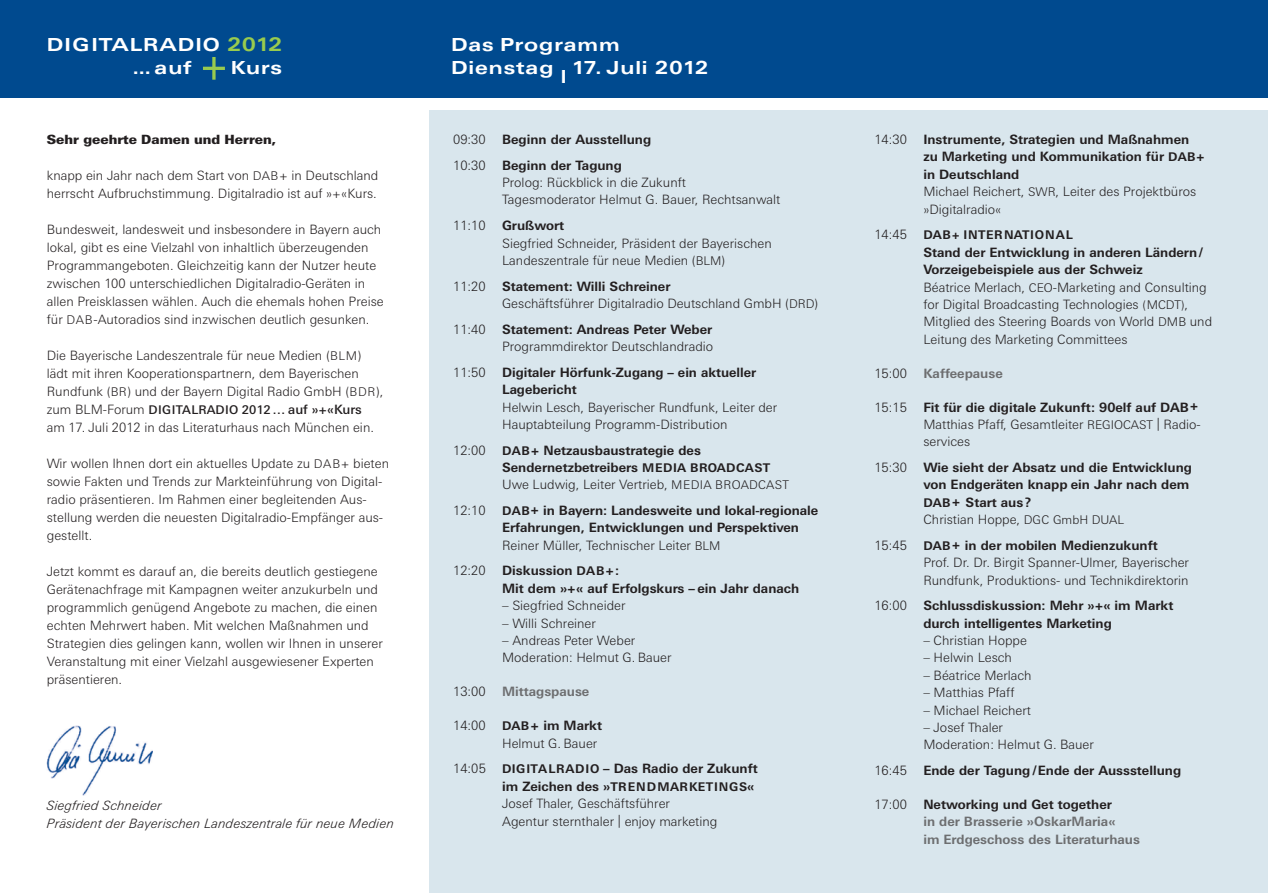
<style>
.page{position:relative;width:1268px;height:893px;background:#fff}
.page>*{position:absolute;margin:0;border:0;box-sizing:border-box;transform-origin:0 0}
.t1{font:700 18px/22.5px "LT Univers Extd";letter-spacing:.05em;color:#fff}
.t2{font:300 12.9px/18px "LT Univers Basic";color:#231f20}
.t3{font:700 12.9px/17.4px "LT Univers Basic";color:#231f20}
.t4{font:700 12.9px/17.4px "LT Univers Basic";color:#6d6e70}
.t5{font:italic 300 12.9px/18px "LT Univers Basic";letter-spacing:.02em;color:#231f20}
.t6{font:900 12.75px "LT Univers Basic";color:#231f20}
.t7{font:700 12px "LT Univers Basic";letter-spacing:.06em;color:#231f20}
.t8{font:500 12px "LT Univers Basic";letter-spacing:.01em;color:#231f20}
.s1{font-size:18.75px;color:#98cb4e}
.s2{font-size:12px}
.s3{font-weight:300;font-size:12.9px}
.s4{font-size:12.9px}
.s5{font-weight:700}
.s6{font-weight:300}
.s7{font-weight:300;font-size:12px}
.s8{font-weight:700;font-size:12px}
</style>
<div class="page">
<div style="left:0;top:0;width:1267px;height:98px;background:#004a8f"></div>
<img style="left:47px;top:726px;width:106px;height:69px">
<div style="left:429px;top:111px;width:838px;height:782px;background:#d9e6ed"></div>
<svg style="left:203px;top:57px;width:22px;height:23px"></svg>
<h1 class="t1" style="left:47px;top:35px;width:237px;text-align:center">DIGITALRADIO <span class="s1">2012 </span>… auf</h1>
<h1 class="t1" style="left:231px;top:57px;width:53px">Kurs</h1>
<h1 class="t1" style="left:451px;top:35px;width:170px">Das Programm<br>Dienstag</h1>
<h1 class="t1" style="left:571px;top:57px;width:138px">17. Juli 2012</h1>
<h1 class="t1" style="left:560px;top:66px;width:7px">l</h1>
<p class="t6" style="left:47px;top:133px;width:231px">Sehr geehrte Damen und Herren,</p>
<p class="t2" style="left:47px;top:168px;width:333px">knapp ein Jahr nach dem Start von <span class="s2">DAB</span>+ in Deutschland herrscht Aufbruchstimmung. Digitalradio ist auf »+«Kurs.</p>
<p class="t2" style="left:47px;top:222px;width:338px">Bundesweit, landesweit und insbesondere in Bayern auch lokal, gibt es eine Vielzahl von inhaltlich überzeugenden Programmangeboten. Gleichzeitig kann der Nutzer heute zwischen 100 unterschiedlichen Digitalradio-Geräten in allen Preisklassen wählen. Auch die ehemals hohen Preise für <span class="s2">DAB</span>-Autoradios sind inzwischen deutlich gesunken.</p>
<p class="t2" style="left:47px;top:348px;width:338px">Die Bayerische Landeszentrale für neue Medien (<span class="s2">BLM</span>) lädt mit ihren Kooperationspartnern, dem Bayerischen<br>Rundfunk (<span class="s2">BR</span>) und der Bayern Digital Radio GmbH (<span class="s2">BDR</span>),</p>
<p class="t8" style="left:47px;top:404px;width:316px"><span class="s3">zum BLM-Forum</span> DIGITALRADIO 2012<span class="s4">… auf »+«Kurs</span></p>
<p class="t2" style="left:47px;top:420px;width:329px">am 17. Juli 2012 in das Literaturhaus nach München ein.</p>
<p class="t2" style="left:47px;top:456px;width:344px">Wir wollen Ihnen dort ein aktuelles Update zu <span class="s2">DAB</span>+ bieten sowie Fakten und Trends zur Markteinführung von Digital&shy;radio präsentieren. Im Rahmen einer begleitenden Aus&shy;stellung werden die neuesten Digitalradio-Empfänger aus&shy;gestellt.</p>
<p class="t2" style="left:47px;top:564px;width:337px">Jetzt kommt es darauf an, die bereits deutlich gestiegene Gerätenachfrage mit Kampagnen weiter anzukurbeln und programmlich genügend Angebote zu machen, die einen echten Mehrwert haben. Mit welchen Maßnahmen und Strategien dies gelingen kann, wollen wir Ihnen in unserer Veranstaltung mit einer Vielzahl ausgewiesener Experten präsentieren.</p>
<p class="t5" style="left:47px;top:798px;width:348px">Siegfried Schneider<br>Präsident der Bayerischen Landeszentrale für neue Medien</p>
<p class="t2" style="left:453px;top:132px;width:34px">09:30</p>
<p class="t3" style="left:502px;top:132px;width:151px">Beginn der Ausstellung</p>
<p class="t2" style="left:453px;top:158px;width:34px">10:30</p>
<p class="t3" style="left:502px;top:157px;width:121px">Beginn der Tagung</p>
<p class="t2" style="left:502px;top:175px;width:280px;line-height:17.4px">Prolog: Rückblick in die Zukunft<br>Tagesmoderator Helmut G. Bauer, Rechtsanwalt</p>
<p class="t2" style="left:453px;top:218px;width:34px">11:10</p>
<p class="t3" style="left:502px;top:218px;width:64px">Grußwort</p>
<p class="t2" style="left:502px;top:236px;width:271px;line-height:17.4px">Siegfried Schneider, Präsident der Bayerischen<br>Landeszentrale für neue Medien (<span class="s2">BLM</span>)</p>
<p class="t2" style="left:453px;top:279px;width:34px">11:20</p>
<p class="t2" style="left:502px;top:279px;width:317px;line-height:17.4px"><span class="s5">Statement: Willi Schreiner<br></span>Geschäftsführer Digitalradio Deutschland GmbH (<span class="s2">DRD</span>)</p>
<p class="t2" style="left:453px;top:322px;width:34px">11:40</p>
<p class="t3" style="left:502px;top:321px;width:212px">Statement: Andreas Peter Weber</p>
<p class="t2" style="left:502px;top:339px;width:212px">Programmdirektor Deutschlandradio</p>
<p class="t2" style="left:453px;top:365px;width:34px">11:50</p>
<p class="t3" style="left:502px;top:364px;width:256px">Digitaler Hörfunk-Zugang – ein aktueller<br>Lagebericht</p>
<p class="t2" style="left:502px;top:400px;width:276px;line-height:17.4px">Helwin Lesch, Bayerischer Rundfunk, Leiter der<br>Hauptabteilung Programm-Distribution</p>
<p class="t2" style="left:453px;top:443px;width:34px">12:00</p>
<p class="t3" style="left:502px;top:442px;width:288px"><span class="s2">DAB</span>+ Netzausbaustrategie des<br>Sendernetzbetreibers <span class="s2">MEDIA BROADCAST<br></span><span class="s6">Uwe Ludwig, Leiter Vertrieb,</span> <span class="s7">MEDIA BROADCAST</span></p>
<p class="t2" style="left:453px;top:503px;width:34px">12:10</p>
<p class="t3" style="left:502px;top:503px;width:318px"><span class="s2">DAB</span>+ in Bayern: Landesweite und lokal-regionale<br>Erfahrungen, Entwicklungen und Perspektiven<br><span class="s6">Reiner Müller, Technischer Leiter</span> <span class="s7">BLM</span></p>
<p class="t2" style="left:453px;top:563px;width:34px">12:20</p>
<p class="t3" style="left:502px;top:563px;width:298px">Diskussion <span class="s2">DAB</span>+:<br>Mit dem »+« auf Erfolgskurs – ein Jahr danach</p>
<p class="t2" style="left:502px;top:598px;width:125px">– Siegfried Schneider</p>
<p class="t2" style="left:502px;top:616px;width:95px">– Willi Schreiner</p>
<p class="t2" style="left:502px;top:633px;width:171px;line-height:17.4px">– Andreas Peter Weber<br>Moderation: Helmut G. Bauer</p>
<p class="t2" style="left:453px;top:684px;width:34px">13:00</p>
<p class="t4" style="left:502px;top:684px;width:89px">Mittagspause</p>
<p class="t2" style="left:453px;top:718px;width:34px">14:00</p>
<p class="t2" style="left:502px;top:719px;width:102px;line-height:17.4px"><span class="s8">DAB</span><span class="s5">+ im Markt<br></span>Helmut G. Bauer</p>
<p class="t3" style="left:453px;top:761px;width:306px"><span class="s6">14:05</span> <span class="s2">DIGITALRADIO</span> – Das Radio der Zukunft</p>
<p class="t7" style="left:502px;top:781px;width:254px"><span class="s4">im Zeichen des »</span>TRENDMARKETINGS<span class="s4">«</span></p>
<p class="t2" style="left:502px;top:796px;width:217px;line-height:17.4px">Josef Thaler, Geschäftsführer<br>Agentur sternthaler | enjoy marketing</p>
<p class="t2" style="left:874px;top:132px;width:34px">14:30</p>
<p class="t3" style="left:923px;top:132px;width:283px">Instrumente, Strategien und Maßnahmen zu Marketing und Kommunikation für <span class="s2">DAB</span>+ in Deutschland<br><span class="s6">Michael Reichert,</span> <span class="s7">SWR</span><span class="s6">, Leiter des Projektbüros »Digitalradio«</span></p>
<p class="t2" style="left:874px;top:227px;width:34px">14:45</p>
<p class="t7" style="left:923px;top:229px;width:151px">DAB+ INTERNATIONAL</p>
<p class="t2" style="left:923px;top:245px;width:290px;line-height:17.4px"><span class="s5">Stand der Entwicklung in anderen Ländern/ Vorzeigebeispiele aus der Schweiz<br></span>Béatrice Merlach, <span class="s2">CEO</span>-Marketing and Consulting for Digital Broadcasting Technologies <span class="s2">(MCDT)</span>, Mitglied des Steering Boards von World <span class="s2">DMB</span> und Leitung des Marketing Committees</p>
<p class="t2" style="left:874px;top:366px;width:34px">15:00</p>
<p class="t4" style="left:923px;top:365px;width:81px">Kaffeepause</p>
<p class="t2" style="left:874px;top:399px;width:34px">15:15</p>
<p class="t2" style="left:923px;top:400px;width:279px;line-height:17.4px"><span class="s5">Fit für die digitale Zukunft: 90elf auf DAB+<br></span>Matthias Pfaff, Gesamtleiter <span class="s2">REGIOCAST</span> | Radio&shy;services</p>
<p class="t2" style="left:874px;top:460px;width:34px">15:30</p>
<p class="t3" style="left:923px;top:459px;width:270px">Wie sieht der Absatz und die Entwicklung von Endgeräten knapp ein Jahr nach dem<br><span class="s2">DAB</span>+ Start aus?<br><span class="s6">Christian Hoppe,</span> <span class="s7">DGC GmbH DUAL</span></p>
<p class="t2" style="left:874px;top:538px;width:34px">15:45</p>
<p class="t2" style="left:923px;top:538px;width:267px;line-height:17.4px"><span class="s8">DAB</span><span class="s5">+ in der mobilen Medienzukunft<br></span>Prof. Dr. Dr. Birgit Spanner-Ulmer, Bayerischer<br>Rundfunk, Produktions- und Technikdirektorin</p>
<p class="t2" style="left:874px;top:598px;width:34px">16:00</p>
<p class="t3" style="left:923px;top:598px;width:251px">Schlussdiskussion: Mehr »+« im Markt durch intelligentes Marketing</p>
<p class="t2" style="left:923px;top:633px;width:105px">– Christian Hoppe</p>
<p class="t2" style="left:923px;top:650px;width:90px">– Helwin Lesch</p>
<p class="t2" style="left:923px;top:668px;width:110px">– Béatrice Merlach</p>
<p class="t2" style="left:923px;top:685px;width:93px">– Matthias Pfaff</p>
<p class="t2" style="left:923px;top:703px;width:109px">– Michael Reichert</p>
<p class="t2" style="left:923px;top:720px;width:172px;line-height:17.4px">– Josef Thaler<br>Moderation: Helmut G. Bauer</p>
<p class="t2" style="left:874px;top:763px;width:34px">16:45</p>
<p class="t3" style="left:923px;top:763px;width:259px">Ende der Tagung /Ende der Aussstellung</p>
<p class="t2" style="left:874px;top:797px;width:34px">17:00</p>
<p class="t3" style="left:923px;top:796px;width:190px">Networking und Get together</p>
<p class="t4" style="left:923px;top:814px;width:218px">in der Brasserie »OskarMaria«<br>im Erdgeschoss des Literaturhaus</p>
</div>
